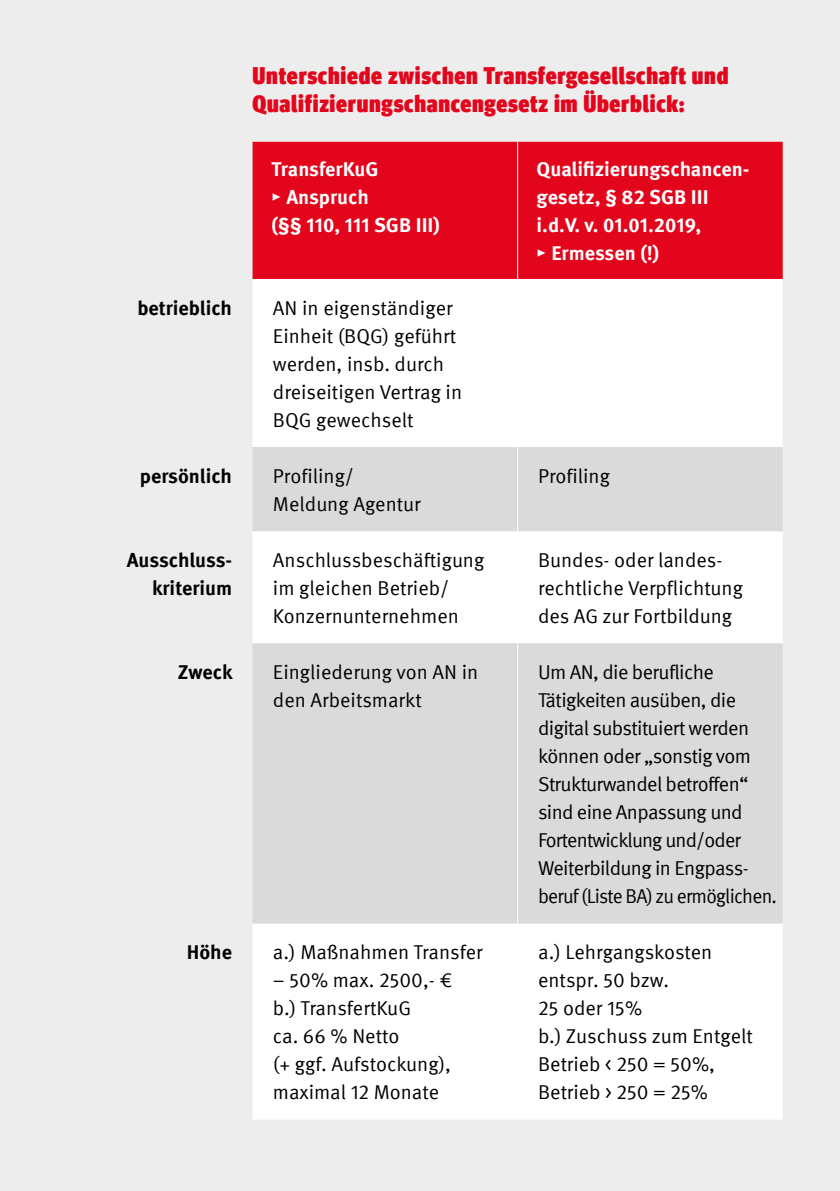
<style>
.page{position:relative;width:840px;height:1191px;background:#fff}
.page>*{position:absolute;margin:0;border:0;box-sizing:border-box;transform-origin:0 0}
.t1{font:900 condensed 24px/28px "Meta Head IGM";letter-spacing:.03em;color:#e3051b}
.t2{font:20px/28px "Meta IGM";letter-spacing:-.005em;color:#000}
.t3{font:20px/28px "Meta IGM";letter-spacing:-.03em;color:#000}
.t4{font:700 20px/28px "Meta IGM";color:#fff}
.t5{font:700 20px/28px "Meta IGM";color:#000;text-align:right}
</style>
<div class="page">
<div style="left:0;top:0;width:839px;height:1191px;background:#ededed"></div>
<div style="left:252px;top:142px;width:530px;height:137px;background:#e3051b"></div>
<div style="left:253px;top:279px;width:529px;height:840px;background:#fff"></div>
<svg style="left:253px;top:447px;width:529px;height:476px;background:#e2e2e2"></svg>
<hr style="left:517px;top:142px;width:1px;height:137px;background:#fff">
<hr style="left:517px;top:279px;width:1px;height:168px;background:#fff">
<hr style="left:517px;top:447px;width:1px;height:84px;background:#fff">
<hr style="left:517px;top:531px;width:1px;height:112px;background:#fff">
<hr style="left:517px;top:643px;width:1px;height:280px;background:#fff">
<hr style="left:517px;top:923px;width:1px;height:196px;background:#fff">
<p class="t1" style="left:252px;top:60px;width:477px">Unterschiede zwischen Transfergesellschaft und<br>Qualifizierungschancengesetz im Überblick:</p>
<p class="t4" style="left:271px;top:154px;width:170px">TransferKuG<br>▸ Anspruch<br>(§§ 110, 111 SGB III)</p>
<p class="t4" style="left:536px;top:154px;width:214px">Qualifizierungschancen&shy;gesetz, § 82 SGB III i.d.V. v. 01.01.2019,<br>▸ Ermessen (!)</p>
<p class="t5" style="left:137px;top:292px;width:96px">betrieblich</p>
<p class="t2" style="left:273px;top:292px;width:190px">AN in eigenständiger<br>Einheit (BQG) geführt werden, insb. durch dreiseitigen Vertrag in<br>BQG gewechselt</p>
<p class="t5" style="left:140px;top:460px;width:94px">persönlich</p>
<p class="t2" style="left:273px;top:460px;width:149px">Profiling/<br>Meldung Agentur</p>
<p class="t2" style="left:537px;top:460px;width:73px">Profiling</p>
<p class="t5" style="left:127px;top:544px;width:107px">Ausschluss&shy;kriterium</p>
<p class="t2" style="left:273px;top:544px;width:213px">Anschlussbeschäftigung im gleichen Betrieb/<br>Konzernunternehmen</p>
<p class="t2" style="left:537px;top:544px;width:206px">Bundes- oder landes&shy;rechtliche Verpflichtung des AG zur Fortbildung</p>
<p class="t5" style="left:178px;top:657px;width:56px">Zweck</p>
<p class="t2" style="left:273px;top:657px;width:207px">Eingliederung von AN in den Arbeitsmarkt</p>
<p class="t3" style="left:537px;top:657px;width:240px">Um AN, die berufliche<br>Tätigkeiten ausüben, die digital substituiert werden können oder „sonstig vom<br>Strukturwandel betroffen“ sind eine Anpassung und<br>Fortentwicklung und/oder<br>Weiterbildung in Engpass&shy;beruf (Liste BA) zu ermöglichen.</p>
<p class="t5" style="left:187px;top:937px;width:47px">Höhe</p>
<p class="t2" style="left:273px;top:937px;width:211px">a.) Maßnahmen Transfer</p>
<p class="t2" style="left:273px;top:965px;width:181px">– 50% max. 2500,- € b.) TransfertKuG<br>ca. 66 % Netto<br>(+ ggf. Aufstockung), maximal 12 Monate</p>
<p class="t2" style="left:537px;top:937px;width:216px">a.) Lehrgangskosten entspr. 50 bzw.<br>25 oder 15%<br>b.) Zuschuss zum Entgelt<br>Betrieb &lt; 250 = 50%,<br>Betrieb &gt; 250 = 25%</p>
</div>
